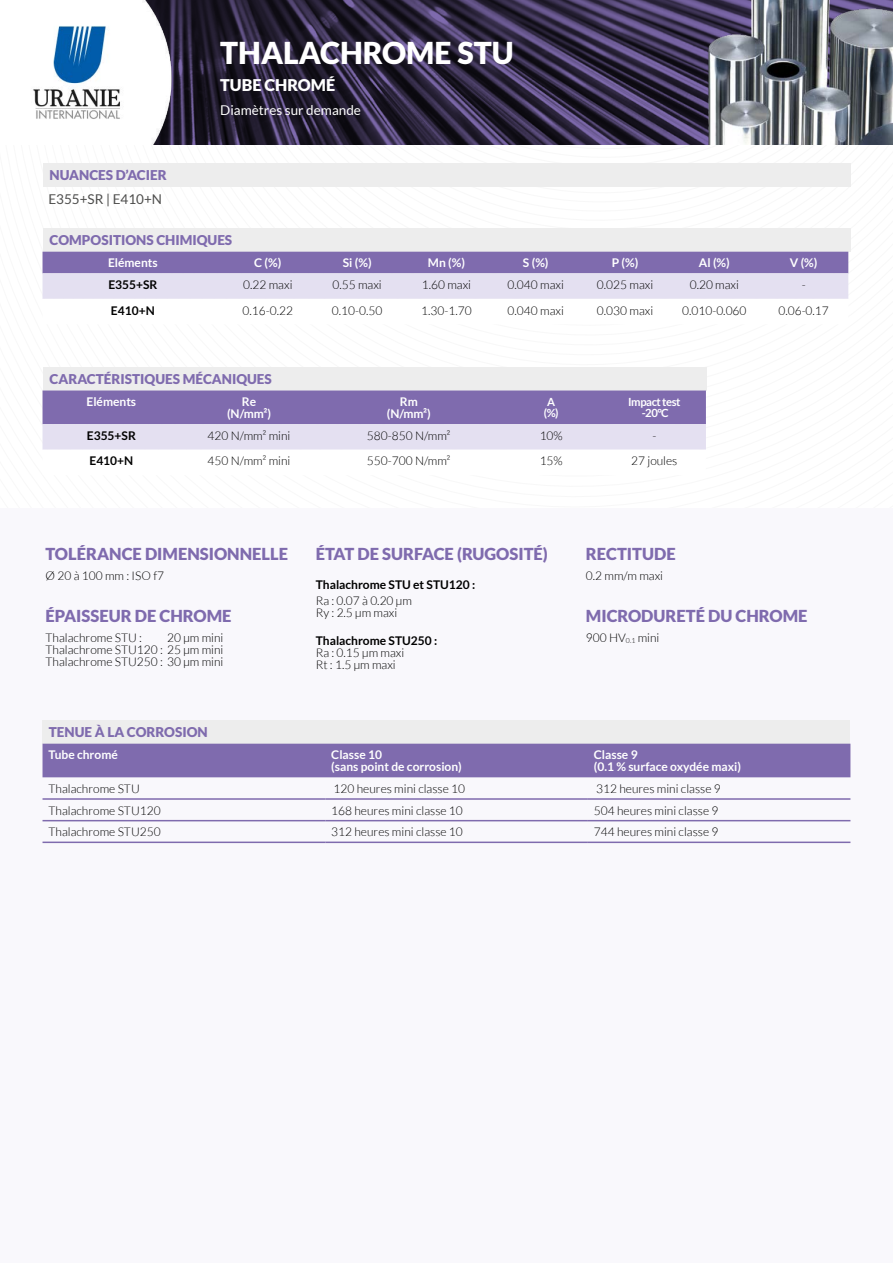
<style>
.page{position:relative;width:893px;height:1263px;background:#fff}
.page>*{position:absolute;margin:0;border:0;box-sizing:border-box;transform-origin:0 0}
.t1{font:900 30.15px "Lato";color:#fff}
.t2{font:900 16.5px "Lato";color:#7f6bae}
.t3{font:900 16.2px "Lato";color:#fff}
.t4{font:900 13.5px "Lato";color:#7f6bae}
.t5{font:13.5px "Lato";color:#fff}
.t6{font:13.5px "Lato";color:#4d4d4c}
.t7{font:300 12px/12px "Lato";color:#000}
.t8{font:700 12px/12px "Lato";color:#fff;text-align:center}
.t9{font:700 12px "Lato";color:#000}
.t10{font:700 11.25px/11.2px "Lato";letter-spacing:-.04em;color:#fff;text-align:center}
</style>
<div class="page">
<svg style="left:250px;top:186px;width:601px;height:1px"></svg>
<div style="left:0;top:508px;width:893px;height:755px;background:#f9f8fc"></div>
<svg style="left:204px;top:0;width:689px;height:145px;background:#302842"></svg>
<div style="left:43px;top:720px;width:807px;height:24px;background:#ededed"></div>
<div style="left:43px;top:367px;width:663px;height:23px;background:#ededed"></div>
<div style="left:43px;top:228px;width:808px;height:24px;background:#ededed"></div>
<div style="left:43px;top:163px;width:808px;height:23px;background:#ededed"></div>
<svg style="left:43px;top:252px;width:805px;height:47px;background:#b6abd2"></svg>
<svg style="left:43px;top:390px;width:663px;height:60px;background:#ab9fcb"></svg>
<div style="left:43px;top:744px;width:807px;height:33px;background:#7f6bae"></div>
<hr style="left:43px;top:798px;width:282px;height:2px;background:#7f6bae">
<hr style="left:325px;top:798px;width:263px;height:2px;background:#7f6bae">
<hr style="left:588px;top:798px;width:262px;height:2px;background:#7f6bae">
<hr style="left:43px;top:820px;width:282px;height:1px;background:#7f6bae">
<hr style="left:325px;top:820px;width:263px;height:1px;background:#7f6bae">
<hr style="left:588px;top:820px;width:262px;height:1px;background:#7f6bae">
<hr style="left:43px;top:841px;width:282px;height:2px;background:#7f6bae">
<hr style="left:325px;top:841px;width:263px;height:2px;background:#7f6bae">
<hr style="left:588px;top:841px;width:262px;height:2px;background:#7f6bae">
<img style="left:663px;top:0;width:230px;height:144px">
<img style="left:33px;top:0;width:171px;height:145px">
<p class="t4" style="left:50px;top:167px;width:119px">NUANCES D’ACIER</p>
<p class="t6" style="left:48px;top:191px;width:115px">E355+SR | E410+N</p>
<h1 class="t1" style="left:220px;top:36px;width:295px">THALACHROME STU</h1>
<h3 class="t3" style="left:220px;top:76px;width:116px">TUBE CHROMÉ</h3>
<p class="t5" style="left:220px;top:103px;width:142px">Diamètres sur demande</p>
<p class="t4" style="left:50px;top:232px;width:184px">COMPOSITIONS CHIMIQUES</p>
<p class="t8" style="left:108px;top:257px;width:51px">Eléments</p>
<p class="t8" style="left:254px;top:257px;width:29px">C (%)</p>
<p class="t8" style="left:343px;top:257px;width:30px">Si (%)</p>
<p class="t8" style="left:428px;top:257px;width:39px">Mn (%)</p>
<p class="t8" style="left:523px;top:257px;width:27px">S (%)</p>
<p class="t8" style="left:612px;top:257px;width:28px">P (%)</p>
<p class="t8" style="left:699px;top:257px;width:32px">Al (%)</p>
<p class="t8" style="left:790px;top:257px;width:29px">V (%)</p>
<p class="t9" style="left:108px;top:278px;width:50px">E355+SR</p>
<p class="t7" style="left:243px;top:279px;width:51px">0.22 maxi</p>
<p class="t7" style="left:332px;top:279px;width:51px">0.55 maxi</p>
<p class="t7" style="left:422px;top:279px;width:51px">1.60 maxi</p>
<p class="t7" style="left:508px;top:279px;width:58px">0.040 maxi</p>
<p class="t7" style="left:597px;top:279px;width:58px">0.025 maxi</p>
<p class="t7" style="left:690px;top:279px;width:51px">0.20 maxi</p>
<p class="t7" style="left:802px;top:279px;width:5px">-</p>
<p class="t9" style="left:111px;top:303px;width:45px">E410+N</p>
<p class="t7" style="left:243px;top:304px;width:52px">0.16-0.22</p>
<p class="t7" style="left:332px;top:304px;width:52px">0.10-0.50</p>
<p class="t7" style="left:421px;top:304px;width:52px">1.30-1.70</p>
<p class="t7" style="left:508px;top:304px;width:58px">0.040 maxi</p>
<p class="t7" style="left:597px;top:304px;width:58px">0.030 maxi</p>
<p class="t7" style="left:682px;top:304px;width:66px">0.010-0.060</p>
<p class="t7" style="left:778px;top:304px;width:52px">0.06-0.17</p>
<p class="t4" style="left:50px;top:371px;width:224px">CARACTÉRISTIQUES MÉCANIQUES</p>
<p class="t8" style="left:86px;top:396px;width:51px">Eléments</p>
<p class="t8" style="left:227px;top:396px;width:46px">Re (N/mm²)</p>
<p class="t8" style="left:387px;top:396px;width:46px">Rm (N/mm²)</p>
<p class="t10" style="left:544px;top:396px;width:16px">A (%)</p>
<p class="t10" style="left:628px;top:396px;width:54px">Impact test -20°C</p>
<p class="t9" style="left:87px;top:429px;width:50px">E355+SR</p>
<p class="t7" style="left:208px;top:430px;width:84px">420 N/mm² mini</p>
<p class="t7" style="left:367px;top:430px;width:85px">580-850 N/mm²</p>
<p class="t7" style="left:540px;top:430px;width:25px">10%</p>
<p class="t7" style="left:652px;top:430px;width:5px">-</p>
<p class="t9" style="left:89px;top:454px;width:45px">E410+N</p>
<p class="t7" style="left:208px;top:455px;width:84px">450 N/mm² mini</p>
<p class="t7" style="left:367px;top:455px;width:85px">550-700 N/mm²</p>
<p class="t7" style="left:540px;top:455px;width:25px">15%</p>
<p class="t7" style="left:631px;top:455px;width:48px">27 joules</p>
<h2 class="t2" style="left:46px;top:544px;width:244px">TOLÉRANCE DIMENSIONNELLE</h2>
<p class="t7" style="left:46px;top:570px;width:120px">Ø 20 à 100 mm : ISO f7</p>
<h2 class="t2" style="left:46px;top:606px;width:187px">ÉPAISSEUR DE CHROME</h2>
<p class="t7" style="left:46px;top:632px;width:98px">Thalachrome STU :</p>
<p class="t7" style="left:46px;top:632px;width:179px;text-align:justify;text-indent:121px">20 µm mini Thalachrome STU120 : 25 µm mini Thalachrome STU250 : 30 µm mini</p>
<p class="t4" style="left:49px;top:724px;width:160px">TENUE À LA CORROSION</p>
<h2 class="t2" style="left:316px;top:544px;width:234px">ÉTAT DE SURFACE (RUGOSITÉ)</h2>
<p class="t9" style="left:316px;top:578px;width:161px">Thalachrome STU et STU120 :</p>
<p class="t7" style="left:316px;top:595px;width:98px">Ra : 0.07 à 0.20 µm<br>Ry : 2.5 µm maxi</p>
<p class="t9" style="left:316px;top:634px;width:123px">Thalachrome STU250 :</p>
<p class="t7" style="left:316px;top:647px;width:90px">Ra : 0.15 µm maxi<br>Rt : 1.5 µm maxi</p>
<h2 class="t2" style="left:586px;top:544px;width:91px">RECTITUDE</h2>
<p class="t7" style="left:586px;top:570px;width:79px">0.2 mm/m maxi</p>
<h2 class="t2" style="left:586px;top:606px;width:223px">MICRODURETÉ DU CHROME</h2>
<p class="t7" style="left:586px;top:632px;width:75px">900 HV<sub>0.1</sub> mini</p>
<p class="t8" style="left:49px;top:749px;width:71px">Tube chromé</p>
<p class="t8" style="left:331px;top:749px;width:132px;text-align:left">Classe 10<br>(sans point de corrosion)</p>
<p class="t8" style="left:594px;top:749px;width:149px;text-align:left">Classe 9<br>(0.1 % surface oxydée maxi)</p>
<p class="t7" style="left:49px;top:783px;width:93px">Thalachrome STU</p>
<p class="t7" style="left:334px;top:783px;width:133px">120 heures mini classe 10</p>
<p class="t7" style="left:596px;top:783px;width:126px">312 heures mini classe 9</p>
<p class="t7" style="left:49px;top:804px;width:114px">Thalachrome STU120</p>
<p class="t7" style="left:331px;top:804px;width:133px">168 heures mini classe 10</p>
<p class="t7" style="left:594px;top:804px;width:126px">504 heures mini classe 9</p>
<p class="t7" style="left:49px;top:826px;width:114px">Thalachrome STU250</p>
<p class="t7" style="left:331px;top:826px;width:133px">312 heures mini classe 10</p>
<p class="t7" style="left:594px;top:826px;width:126px">744 heures mini classe 9</p>
</div>
